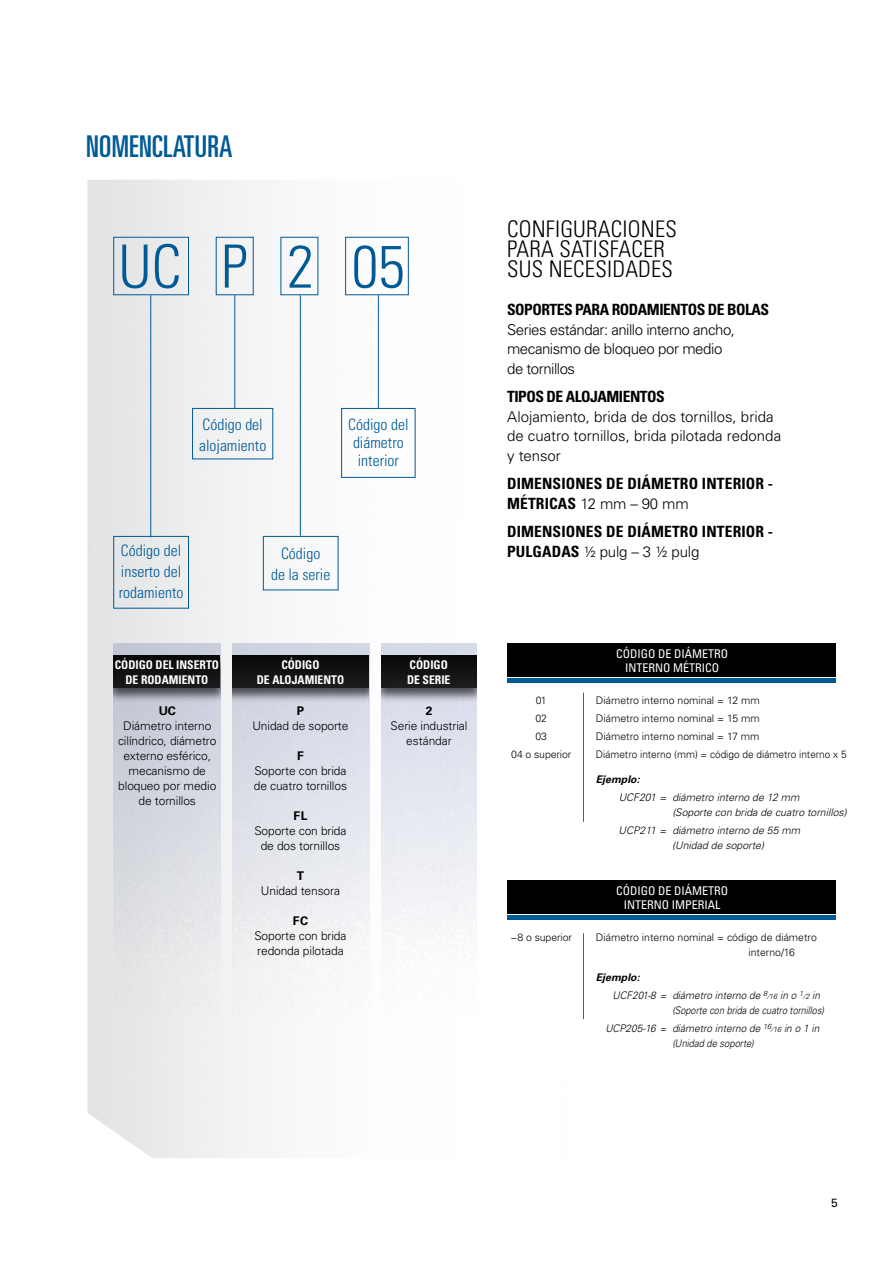
<style>
.page{position:relative;width:893px;height:1263px;background:#fff}
.page>*{position:absolute;margin:0;border:0;box-sizing:border-box;transform-origin:0 0}
.t1{font:300 condensed 59.7px "Univers LT Std";color:#005a96}
.t2{font:ultra-condensed 30px "Univers LT Std";letter-spacing:.01em;color:#005a96}
.t3{font:300 condensed 22.95px/20.1px "Univers LT Std";letter-spacing:.01em;color:#000}
.t4{font:300 condensed 15.75px/20.7px "Univers LT Std";color:#005a96}
.t5{font:700 condensed 15.45px "Univers LT Std";letter-spacing:.01em;color:#000}
.t6{font:700 condensed 15.45px "Univers LT Std";letter-spacing:-.03em;color:#000}
.t7{font:300 15px/19.5px "Univers LT Std";letter-spacing:-.01em;color:#000}
.t8{font:300 15px/19.5px "Univers LT Std";letter-spacing:-.03em;color:#000}
.t9{font:300 12px/15px "Univers LT Std";letter-spacing:-.01em;color:#000;text-align:center}
.t10{font:condensed 12px/13.5px "Univers LT Std";color:#fff;text-align:center}
.t11{font:700 condensed 12px/15px "Univers LT Std";color:#fff;text-align:center}
.t12{font:700 12px "Univers LT Std";color:#000}
.t13{font:12px "Univers LT Std";color:#000}
.t14{font:300 10.5px/18px "Univers LT Std";color:#000}
.t15{font:italic 300 10.5px/15px "Univers LT Std";color:#000}
.t16{font:italic 300 10.5px/18px "Univers LT Std";color:#000;scale:.87 1}
.t17{font:italic 300 10.5px/18px "Univers LT Std";color:#000;scale:.96 1}
.t18{font:italic 300 10.5px "Univers LT Std";color:#000;scale:.89 1}
.t19{font:italic 700 10.5px "Univers LT Std";color:#000}
.s1{font-weight:700;font-stretch:condensed;font-size:15.45px}
.s2{font-weight:700}
.s3{font-size:7.35px}
</style>
<div class="page">
<img style="left:87px;top:180px;width:481px;height:978px">
<img style="left:233px;top:644px;width:136px;height:416px">
<img style="left:381px;top:644px;width:95px;height:416px">
<img style="left:113px;top:644px;width:107px;height:416px">
<div style="left:381px;top:654px;width:95px;height:49px;background:#000;opacity:.75"></div>
<div style="left:381px;top:655px;width:95px;height:33px;background:#121214"></div>
<div style="left:233px;top:654px;width:136px;height:49px;background:#000;opacity:.75"></div>
<div style="left:233px;top:655px;width:136px;height:33px;background:#121213"></div>
<div style="left:113px;top:654px;width:107px;height:49px;background:#000;opacity:.75"></div>
<div style="left:113px;top:655px;width:107px;height:33px;background:#101112"></div>
<hr style="left:583px;top:693px;width:1px;height:129px;background:#5a5b5d">
<div style="left:508px;top:644px;width:328px;height:33px;background:#000"></div>
<hr style="left:508px;top:678px;width:328px;height:4px;background:#005a96">
<div style="left:113px;top:237px;width:76px;height:58px;border:1px solid #005a96"></div>
<div style="left:345px;top:237px;width:64px;height:58px;border:1px solid #005a96"></div>
<hr style="left:150px;top:295px;width:1px;height:242px;background:#005a96">
<div style="left:113px;top:536px;width:76px;height:72px;border:1px solid #005a96"></div>
<hr style="left:234px;top:295px;width:1px;height:113px;background:#005a96">
<div style="left:192px;top:408px;width:81px;height:51px;border:1px solid #005a96"></div>
<hr style="left:300px;top:295px;width:1px;height:241px;background:#005a96">
<div style="left:263px;top:536px;width:75px;height:54px;border:1px solid #005a96"></div>
<hr style="left:378px;top:295px;width:1px;height:113px;background:#005a96">
<div style="left:341px;top:408px;width:74px;height:70px;border:1px solid #005a96"></div>
<hr style="left:583px;top:933px;width:1px;height:86px;background:#5a5b5d">
<div style="left:508px;top:881px;width:328px;height:33px;background:#000"></div>
<hr style="left:508px;top:915px;width:328px;height:4px;background:#005a96">
<h2 class="t2" style="left:86px;top:129px;width:148px">NOMENCLATURA</h2>
<h1 class="t1" style="left:118px;top:231px;width:288px">UC P 2 05</h1>
<h3 class="t4" style="left:199px;top:414px;width:69px">Código del alojamiento</h3>
<h3 class="t4" style="left:348px;top:415px;width:62px;line-height:18px;text-align:center">Código del diámetro interior</h3>
<h3 class="t4" style="left:119px;top:540px;width:66px">Código del inserto del rodamiento</h3>
<h3 class="t4" style="left:271px;top:543px;width:61px;text-align:center">Código<br>de la serie</h3>
<p class="t11" style="left:115px;top:657px;width:106px">CÓDIGO DEL INSERTO<br>DE RODAMIENTO</p>
<p class="t11" style="left:257px;top:657px;width:89px">CÓDIGO<br>DE ALOJAMIENTO</p>
<p class="t12" style="left:159px;top:704px;width:19px">UC</p>
<p class="t9" style="left:118px;top:718px;width:100px">Diámetro interno cilíndrico, diámetro externo esférico, mecanismo de bloqueo por medio de tornillos</p>
<p class="t12" style="left:297px;top:704px;width:9px">P</p>
<p class="t9" style="left:252px;top:718px;width:98px">Unidad de soporte</p>
<p class="t12" style="left:297px;top:749px;width:8px">F</p>
<p class="t9" style="left:254px;top:763px;width:95px;text-align:left">Soporte con brida de cuatro tornillos</p>
<p class="t12" style="left:293px;top:809px;width:15px">FL</p>
<p class="t9" style="left:254px;top:823px;width:94px">Soporte con brida de dos tornillos</p>
<p class="t12" style="left:297px;top:869px;width:9px">T</p>
<p class="t9" style="left:261px;top:883px;width:81px">Unidad tensora</p>
<p class="t12" style="left:293px;top:914px;width:17px">FC</p>
<p class="t9" style="left:254px;top:928px;width:94px;text-align:left">Soporte con brida redonda pilotada</p>
<p class="t11" style="left:407px;top:657px;width:45px;text-align:left">CÓDIGO<br>DE SERIE</p>
<p class="t12" style="left:426px;top:704px;width:8px">2</p>
<p class="t9" style="left:391px;top:718px;width:78px">Serie industrial estándar</p>
<h3 class="t3" style="left:507px;top:219px;width:171px">CONFIGURACIONES<br>PARA SATISFACER<br>SUS NECESIDADES</h3>
<p class="t6" style="left:507px;top:300px;width:264px">SOPORTES PARA RODAMIENTOS DE BOLAS</p>
<p class="t8" style="left:507px;top:320px;width:230px">Series estándar: anillo interno ancho, mecanismo de bloqueo por medio de tornillos</p>
<p class="t6" style="left:507px;top:387px;width:159px">TIPOS DE ALOJAMIENTOS</p>
<p class="t7" style="left:507px;top:407px;width:276px">Alojamiento, brida de dos tornillos, brida de cuatro tornillos, brida pilotada redonda y tensor</p>
<p class="t5" style="left:507px;top:474px;width:268px">DIMENSIONES DE DIÁMETRO INTERIOR -</p>
<p class="t7" style="left:507px;top:494px;width:183px"><span class="s1">MÉTRICAS</span> 12 mm – 90 mm</p>
<p class="t5" style="left:507px;top:522px;width:268px">DIMENSIONES DE DIÁMETRO INTERIOR -</p>
<p class="t7" style="left:507px;top:542px;width:194px"><span class="s1">PULGADAS</span> ½ pulg – 3 ½ pulg</p>
<p class="t10" style="left:616px;top:647px;width:113px">CÓDIGO DE DIÁMETRO<br>INTERNO MÉTRICO</p>
<p class="t14" style="left:511px;top:691px;width:62px;text-align:center">01<br>02<br>03<br>04 o superior</p>
<p class="t14" style="left:596px;top:691px;width:252px">Diámetro interno nominal = 12 mm<br>Diámetro interno nominal = 15 mm<br>Diámetro interno nominal = 17 mm<br>Diámetro interno (mm) = código de diámetro interno x 5</p>
<p class="t19" style="left:596px;top:773px;width:45px">Ejemplo:</p>
<p class="t15" style="left:672px;top:790px;width:176px;text-indent:-54px">UCF201 = diámetro interno de 12 mm<br>(Soporte con brida de cuatro tornillos)</p>
<p class="t15" style="left:672px;top:823px;width:129px;text-indent:-54px">UCP211 = diámetro interno de 55 mm (Unidad de soporte)</p>
<p class="t14" style="left:511px;top:928px;width:63px">−8 o superior</p>
<p class="t10" style="left:616px;top:884px;width:113px">CÓDIGO DE DIÁMETRO<br>INTERNO IMPERIAL</p>
<p class="t14" style="left:748px;top:930px;width:70px;line-height:15px;text-indent:-153px">Diámetro interno nominal = código de diámetro interno/16</p>
<p class="t17" style="left:612px;top:968px;width:218px;text-indent:-17px"><span class="s2">Ejemplo:<br></span>UCF201-8 = diámetro interno de <sup>8</sup><span class="s3">⁄16</span> in o <sup>1</sup><span class="s3">⁄2</span> in</p>
<p class="t16" style="left:605px;top:1001px;width:253px;text-indent:67px">(Soporte con brida de cuatro tornillos)<br>UCP205-16 = diámetro interno de <sup>16</sup><span class="s3">⁄16</span> in o 1 in</p>
<p class="t18" style="left:672px;top:1037px;width:93px">(Unidad de soporte)</p>
<p class="t13" style="left:831px;top:1196px;width:8px">5</p>
</div>
